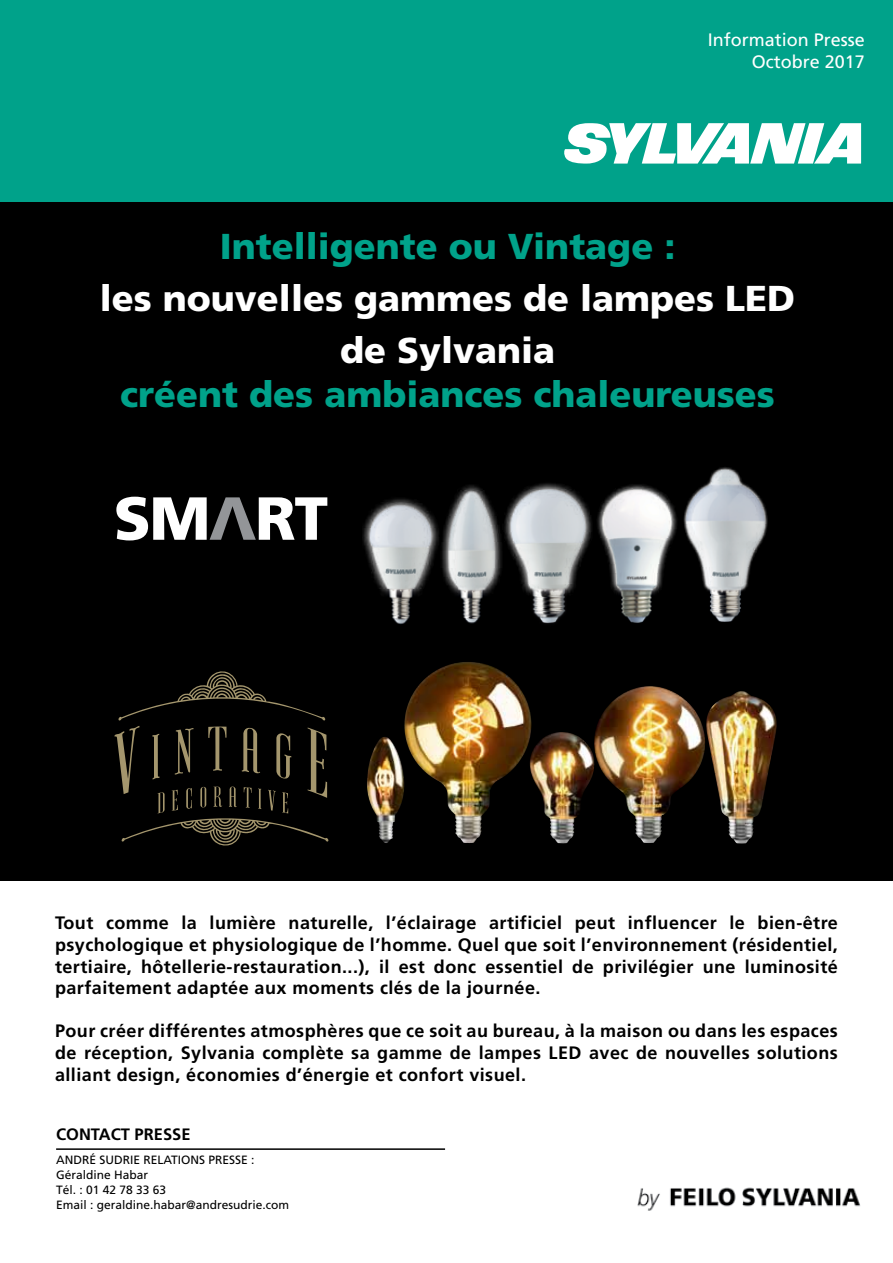
<style>
.page{position:relative;width:893px;height:1263px;background:#fff}
.page>*{position:absolute;margin:0;border:0;box-sizing:border-box;transform-origin:0 0}
.t1{font:900 36px "Frutiger";color:#00a28a}
.t2{font:900 36px/51.8px "Frutiger";color:#fff;text-align:center}
.t3{font:700 18px/21.6px "Frutiger";letter-spacing:.025em;color:#000;text-align:justify}
.t4{font:18px/21.6px "Frutiger";color:#fff;text-align:right}
.t5{font:700 16.5px "Frutiger";color:#000}
.t6{font:12px/15px "Frutiger";color:#000}
</style>
<div class="page">
<div style="left:0;top:0;width:893px;height:202px;background:#00a28a"></div>
<img style="left:637px;top:1187px;width:224px;height:24px">
<hr style="left:56px;top:1148px;width:389px;height:2px;background:#000">
<svg style="left:564px;top:123px;width:297px;height:41px"></svg>
<div style="left:0;top:202px;width:893px;height:678px;background:#000"></div>
<svg style="left:116px;top:497px;width:211px;height:43px"></svg>
<img style="left:683px;top:467px;width:85px;height:155px">
<img style="left:616px;top:484px;width:61px;height:139px">
<img style="left:509px;top:483px;width:107px;height:141px">
<img style="left:454px;top:485px;width:55px;height:139px">
<img style="left:362px;top:498px;width:92px;height:127px">
<svg style="left:115px;top:671px;width:214px;height:175px"></svg>
<img style="left:595px;top:686px;width:109px;height:157px">
<img style="left:404px;top:662px;width:65px;height:166px">
<img style="left:367px;top:737px;width:18px;height:106px">
<img style="left:704px;top:691px;width:73px;height:152px">
<img style="left:529px;top:732px;width:66px;height:111px">
<p class="t4" style="left:708px;top:29px;width:159px">Information Presse<br>Octobre 2017</p>
<h1 class="t1" style="left:220px;top:225px;width:457px">Intelligente ou Vintage :</h1>
<h1 class="t2" style="left:100px;top:272px;width:697px">les nouvelles gammes de lampes LED de Sylvania</h1>
<h1 class="t1" style="left:120px;top:373px;width:656px">créent des ambiances chaleureuses</h1>
<p class="t3" style="left:55px;top:912px;width:784px">Tout comme la lumière naturelle, l’éclairage artificiel peut influencer le bien-être psychologique et physiologique de l’homme. Quel que soit l’environnement (résidentiel, tertiaire, hôtellerie-restauration...), il est donc essentiel de privilégier une luminosité parfaitement adaptée aux moments clés de la journée.</p>
<p class="t3" style="left:55px;top:1020px;width:784px">Pour créer différentes atmosphères que ce soit au bureau, à la maison ou dans les espaces de réception, Sylvania complète sa gamme de lampes LED avec de nouvelles solutions alliant design, économies d’énergie et confort visuel.</p>
<p class="t5" style="left:56px;top:1124px;width:136px">contact presse</p>
<p class="t6" style="left:56px;top:1152px;width:235px">ANDRÉ SUDRIE RELATIONS PRESSE :<br>Géraldine Habar<br>Tél. : 01 42 78 33 63<br>Email : geraldine.habar@andresudrie.com</p>
</div>
